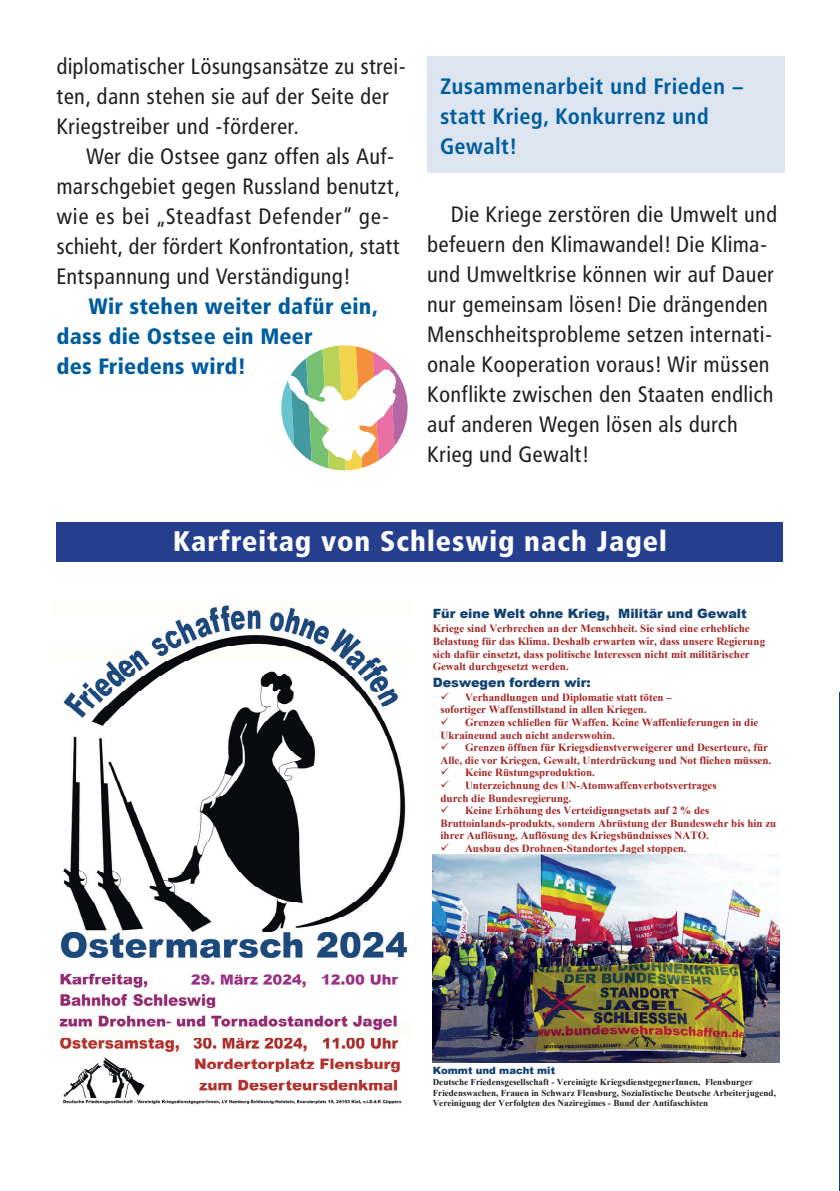
<style>
.page{position:relative;width:840px;height:1191px;background:#fff}
.page>*{position:absolute;margin:0;border:0;box-sizing:border-box;transform-origin:0 0}
.t1{font:900 28px "Frutiger Condensed BQ";letter-spacing:.06em;color:#fff}
.t2{font:22px/30px "Frutiger Condensed BQ";letter-spacing:.04em;color:#231f20}
.t3{font:900 22px/30px "Frutiger Condensed BQ";letter-spacing:.04em;color:#005d9c}
.t4{font:700 22px/30px "Frutiger Condensed BQ";letter-spacing:.04em;color:#005d9c}
.t5{font:900 12.8px "Arial";color:#114171}
.t6{font:700 11px/12.6px "Times New Roman";color:#a32625}
.t7{font:900 10px "Arial";color:#114171}
.t8{font:700 9px/10.6px "Times New Roman";color:#231f20}
</style>
<div class="page">
<hr style="left:839px;top:511px;width:1px;height:680px;background:#004382">
<img style="left:59px;top:605px;width:349px;height:500px">
<img style="left:432px;top:854px;width:347px;height:208px">
<div style="left:57px;top:522px;width:725px;height:40px;background:#253f8e"></div>
<svg style="left:281px;top:345px;width:127px;height:126px"></svg>
<div style="left:427px;top:57px;width:357px;height:116px;background:#dde5f1"></div>
<h2 class="t2" style="left:57px;top:51px;width:350px">diplomatischer Lösungsansätze zu strei&shy;ten, dann stehen sie auf der Seite der<br>Kriegstreiber und -förderer.</h2>
<h2 class="t2" style="left:57px;top:141px;width:344px;text-indent:30px">Wer die Ostsee ganz offen als Auf&shy;marschgebiet gegen Russland benutzt, wie es bei „Steadfast Defender“ ge&shy;schieht, der fördert Konfrontation, statt Entspannung und Verständigung!</h2>
<h2 class="t3" style="left:57px;top:291px;width:322px;text-indent:32px">Wir stehen weiter dafür ein, dass die Ostsee ein Meer<br>des Friedens wird!</h2>
<h2 class="t4" style="left:440px;top:71px;width:304px">Zusammenarbeit und Frieden – statt Krieg, Konkurrenz und<br>Gewalt!</h2>
<p class="t2" style="left:427px;top:199px;width:351px;text-indent:24px">Die Kriege zerstören die Umwelt und befeuern den Klimawandel! Die Klima&shy;und Umweltkrise können wir auf Dauer nur gemeinsam lösen! Die drängenden Menschheitsprobleme setzen internati&shy;onale Kooperation voraus! Wir müssen Konflikte zwischen den Staaten endlich auf anderen Wegen lösen als durch Krieg und Gewalt!</p>
<h1 class="t1" style="left:173px;top:523px;width:494px">Karfreitag von Schleswig nach Jagel</h1>
<p class="t5" style="left:432px;top:604px;width:315px">Für eine Welt ohne Krieg, Militär und Gewalt</p>
<p class="t6" style="left:432px;top:622px;width:334px">Kriege sind Verbrechen an der Menschheit. Sie sind eine erhebliche Belastung für das Klima. Deshalb erwarten wir, dass unsere Regierung sich dafür einsetzt, dass politische Interessen nicht mit militärischer Gewalt durchgesetzt werden.</p>
<p class="t5" style="left:432px;top:673px;width:159px">Deswegen fordern wir:</p>
<p class="t6" style="left:440px;top:690px;width:233px">✓ Verhandlungen und Diplomatie statt töten – sofortiger Waffenstillstand in allen Kriegen.</p>
<p class="t6" style="left:440px;top:715px;width:319px">✓ Grenzen schließen für Waffen. Keine Waffenlieferungen in die<br>Ukraineund auch nicht anderswohin.</p>
<p class="t6" style="left:440px;top:741px;width:332px">✓ Grenzen öffnen für Kriegsdienstverweigerer und Deserteure, für<br>Alle, die vor Kriegen, Gewalt, Unterdrückung und Not fliehen müssen.</p>
<p class="t6" style="left:440px;top:766px;width:156px">✓ Keine Rüstungsproduktion.</p>
<p class="t6" style="left:440px;top:778px;width:277px">✓ Unterzeichnung des UN-Atomwaffenverbotsvertrages durch die Bundesregierung.</p>
<p class="t6" style="left:440px;top:804px;width:337px">✓ Keine Erhöhung des Verteidigungsetats auf 2 % des<br>Bruttoinlands-produkts, sondern Abrüstung der Bundeswehr bis hin zu ihrer Auflösung, Auflösung des Kriegsbündnisses NATO.</p>
<p class="t6" style="left:440px;top:841px;width:247px">✓ Ausbau des Drohnen-Standortes Jagel stoppen.</p>
<p class="t7" style="left:432px;top:1063px;width:124px">Kommt und macht mit</p>
<p class="t8" style="left:432px;top:1076px;width:344px">Deutsche Friedensgesellschaft - Vereinigte KriegsdienstgegnerInnen, Flensburger<br>Friedenswachen, Frauen in Schwarz Flensburg, Sozialistische Deutsche Arbeiterjugend,<br>Vereinigung der Verfolgten des Naziregimes - Bund der Antifaschisten</p>
</div>
